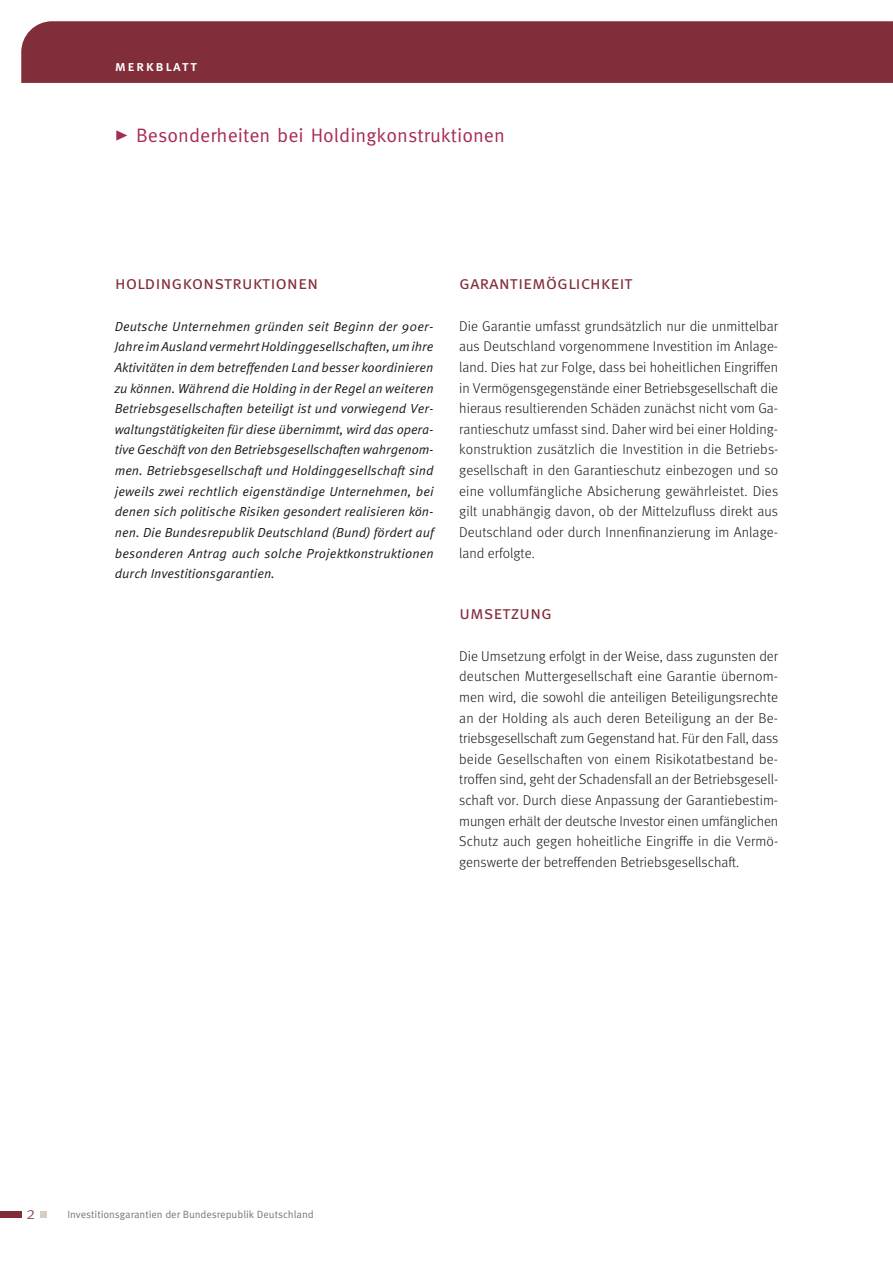
<style>
.page{position:relative;width:893px;height:1263px;background:#fff}
.page>*{position:absolute;margin:0;border:0;box-sizing:border-box;transform-origin:0 0}
.t1{font:19.5px "Meta Pro Norm";color:#a72c52}
.t2{font:18.3px "Meta Pro Norm";letter-spacing:-.01em;color:#812d3a}
.t3{font:300 17.25px "Meta Pro";color:#812d3a}
.t4{font:500 14.7px "Meta Pro";letter-spacing:.1em;color:#fff}
.t5{font:300 14.25px/20.5px "Meta Pro";color:#1a1a18;text-align:justify}
.t6{font:13.2px/20.5px "Meta Pro Norm Ita";color:#1a1a18}
.t7{font:10.5px "Meta Pro Norm";letter-spacing:-.005em;color:#7a766d}
</style>
<div class="page">
<div style="left:0;top:1211px;width:21px;height:7px;background:#812d3a"></div>
<div style="left:40px;top:1211px;width:7px;height:7px;background:#d5cfc2"></div>
<div style="left:21px;top:21px;width:872px;height:62px;background:#812d3a"></div>
<svg style="left:116px;top:130px;width:11px;height:11px"></svg>
<p class="t4" style="left:115px;top:54px;width:84px">merkblatt</p>
<h1 class="t1" style="left:136px;top:121px;width:370px">Besonderheiten bei Holdingkonstruktionen</h1>
<p class="t2" style="left:115px;top:269px;width:205px">holdingkonstruktionen</p>
<p class="t6" style="left:115px;top:315px;width:321px">Deutsche Unternehmen gründen seit Beginn der 90er-Jahre im Ausland vermehrt Holdinggesellschaften, um ihre Aktivitäten in dem betreffenden Land besser koordinieren zu können. Während die Holding in der Regel an weiteren Betriebsgesellschaften beteiligt ist und vorwiegend Ver&shy;waltungstätigkeiten für diese übernimmt, wird das opera&shy;tive Geschäft von den Betriebsgesellschaften wahrgenom&shy;men. Betriebsgesellschaft und Holdinggesellschaft sind jeweils zwei rechtlich eigenständige Unternehmen, bei denen sich politische Risiken gesondert realisieren kön&shy;nen. Die Bundesrepublik Deutschland (Bund) fördert auf besonderen Antrag auch solche Projektkonstruktionen durch Investitionsgarantien.</p>
<p class="t2" style="left:459px;top:269px;width:175px">garantiemöglichkeit</p>
<p class="t5" style="left:459px;top:315px;width:321px">Die Garantie umfasst grundsätzlich nur die unmittelbar aus Deutschland vorgenommene Investition im Anlage&shy;land. Dies hat zur Folge, dass bei hoheitlichen Eingriffen in Vermögensgegenstände einer Betriebsgesellschaft die hieraus resultierenden Schäden zunächst nicht vom Ga&shy;rantieschutz umfasst sind. Daher wird bei einer Holding&shy;konstruktion zusätzlich die Investition in die Betriebs&shy;gesellschaft in den Garantieschutz einbezogen und so eine vollumfängliche Absicherung gewährleistet. Dies gilt unabhängig davon, ob der Mittelzufluss direkt aus Deutschland oder durch Innenfinanzierung im Anlage&shy;land erfolgte.</p>
<p class="t2" style="left:459px;top:599px;width:95px">umsetzung</p>
<p class="t5" style="left:459px;top:645px;width:321px">Die Umsetzung erfolgt in der Weise, dass zugunsten der deutschen Muttergesellschaft eine Garantie übernom&shy;men wird, die sowohl die anteiligen Beteiligungsrechte an der Holding als auch deren Beteiligung an der Be&shy;triebsgesellschaft zum Gegenstand hat. Für den Fall, dass beide Gesellschaften von einem Risikotatbestand be&shy;troffen sind, geht der Schadensfall an der Betriebsgesell&shy;schaft vor. Durch diese Anpassung der Garantiebestim&shy;mungen erhält der deutsche Investor einen umfänglichen Schutz auch gegen hoheitliche Eingriffe in die Vermö&shy;genswerte der betreffenden Betriebsgesellschaft.</p>
<p class="t3" style="left:26px;top:1200px;width:10px">2</p>
<p class="t7" style="left:67px;top:1206px;width:248px">Investitionsgarantien der Bundesrepublik Deutschland</p>
</div>
